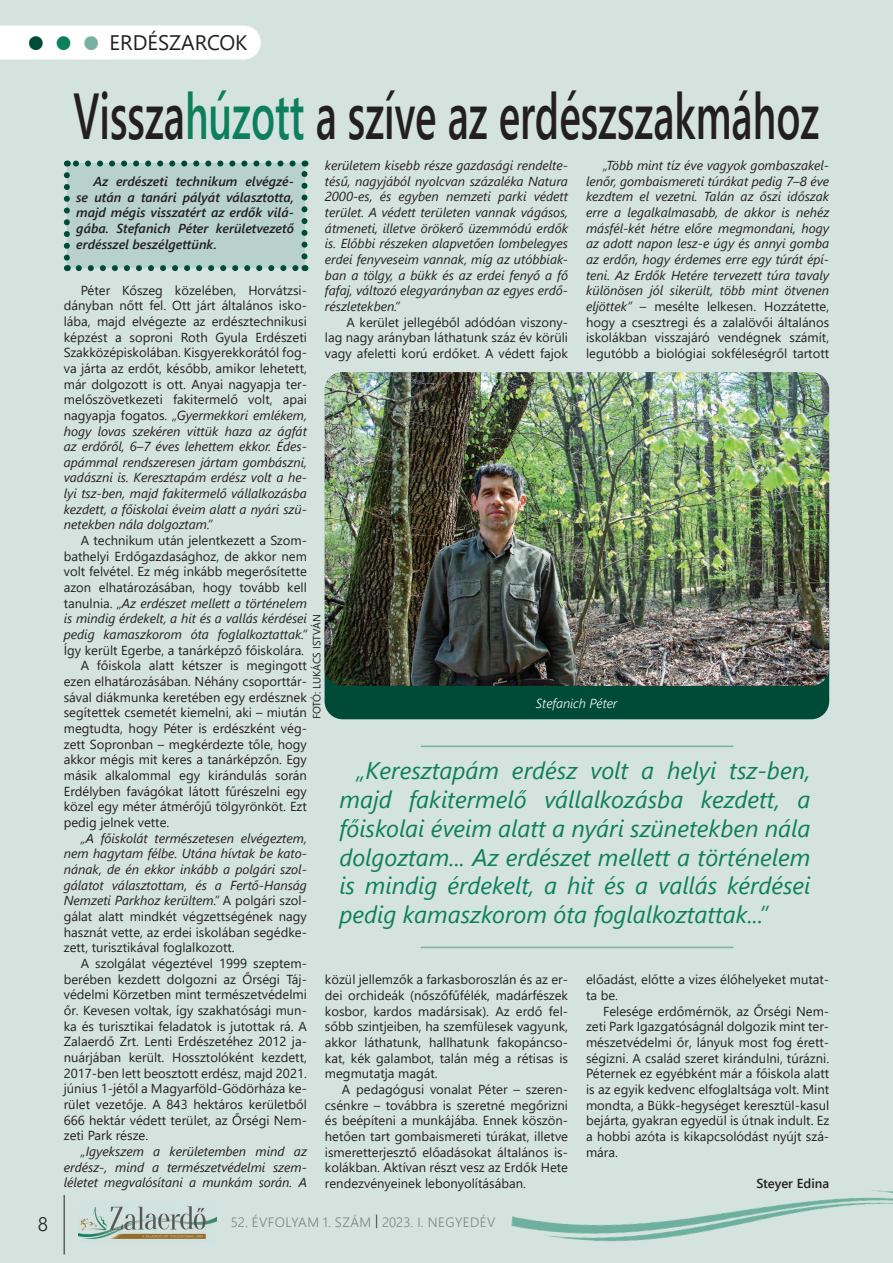
<style>
.page{position:relative;width:893px;height:1263px;background:#d4e3de}
.page>*{position:absolute;margin:0;border:0;box-sizing:border-box;transform-origin:0 0}
.t1{font:600 64.8px "Segoe UI";color:#231f20;scale:.62 1}
.t2{font:italic 24px/28.8px "Segoe UI";color:#0e7f5c;text-align:justify}
.t3{font:21px "Segoe UI";color:#231f20}
.t4{font:300 19.5px "Segoe UI";color:#231f20}
.t5{font:300 13.5px "Segoe UI";letter-spacing:.035em;color:#808285}
.t6{font:13.05px/15.6px "Segoe UI";color:#231f20;text-align:justify}
.t7{font:italic 13.05px/15.6px "Segoe UI";color:#231f20;text-align:justify}
.t8{font:italic 600 13.05px/15.6px "Segoe UI";color:#231f20;text-align:justify}
.t9{font:italic 300 13.05px "Segoe UI";color:#fff}
.t10{font:600 13.05px "Segoe UI";color:#231f20}
.t11{font:10.5px "Segoe UI";color:#231f20}
.s1{font-size:31.5px;color:#004b37}
.s2{font-size:31.5px;color:#0e7f5c}
.s3{font-size:31.5px;color:#78b0a2}
.s4{color:#0e7f5c}
.s5{font-style:normal}
.s6{font-style:italic}
.s7{color:#231f20}
</style>
<div class="page">
<hr style="left:64px;top:1195px;width:1px;height:59px;background:#231f20">
<img style="left:79px;top:1206px;width:137px;height:34px">
<div style="left:0;top:26px;width:261px;height:34px;background:#fff"></div>
<img style="left:511px;top:1190px;width:382px;height:52px">
<div style="left:67px;top:164px;width:237px;height:104px;background:#b8d2cb"></div>
<svg style="left:64px;top:175px;width:6px;height:96px"></svg>
<svg style="left:79px;top:265px;width:226px;height:6px"></svg>
<svg style="left:301px;top:161px;width:6px;height:95px"></svg>
<svg style="left:67px;top:161px;width:226px;height:6px"></svg>
<div style="left:325px;top:614px;width:504px;height:105px;background:#004b37;border-radius:18px"></div>
<img style="left:325px;top:372px;width:504px;height:314px">
<hr style="left:421px;top:746px;width:312px;height:1px;background:#78b0a2">
<hr style="left:421px;top:947px;width:312px;height:1px;background:#78b0a2">
<h3 class="t3" style="left:27px;top:23px;width:222px"><span class="s1">●</span> <span class="s2">●</span> <span class="s3">●</span> ERDÉSZARCOK</h3>
<h1 class="t1" style="left:74px;top:55px;width:1204px">Vissza<span class="s4">húzott</span> a szíve az erdészszakmához</h1>
<p class="t8" style="left:76px;top:171px;width:219px;text-indent:17px">Az erdészeti technikum elvégzé&shy;se után a tanári pályát választotta, majd mégis visszatért az erdők vilá&shy;gába. Stefanich Péter kerületvezető erdésszel beszélgettünk.</p>
<p class="t7" style="left:586px;top:155px;width:245px;text-indent:17px">„Több mint tíz éve vagyok gombaszakel&shy;lenőr, gombaismereti túrákat pedig 7–8 éve kezdtem el vezetni. Talán az őszi időszak erre a legalkalmasabb, de akkor is nehéz másfél-két hétre előre megmondani, hogy az adott napon lesz-e úgy és annyi gomba az erdőn, hogy érdemes erre egy túrát épí&shy;teni. Az Erdők Hetére tervezett túra tavaly különösen jól sikerült, több mint ötvenen eljöttek” <span class="s5">– mesélte lelkesen. Hozzátette, hogy a csesztregi és a zalalövői általános iskolákban visszajáró vendégnek számít, legutóbb a biológiai sokféleségről tartott</span></p>
<p class="t7" style="left:325px;top:155px;width:245px">kerületem kisebb része gazdasági rendelte&shy;tésű, nagyjából nyolcvan százaléka Natura 2000-es, és egyben nemzeti parki védett terület. A védett területen vannak vágásos, átmeneti, illetve örökerő üzemmódú erdők is. Előbbi részeken alapvetően lombelegyes erdei fenyveseim vannak, míg az utóbbiak&shy;ban a tölgy, a bükk és az erdei fenyő a fő fafaj, változó elegyarányban az egyes erdő&shy;részletekben.”</p>
<p class="t6" style="left:325px;top:313px;width:245px;text-indent:22px">A kerület jellegéből adódóan viszony&shy;lag nagy arányban láthatunk száz év körüli vagy afeletti korú erdőket. A védett fajok</p>
<p class="t6" style="left:64px;top:281px;width:245px;text-indent:17px">Péter Kőszeg közelében, Horvátzsi&shy;dányban nőtt fel. Ott járt általános isko&shy;lába, majd elvégezte az erdésztechnikusi képzést a soproni Roth Gyula Erdészeti Szakközépiskolában. Kisgyerekkorától fog&shy;va járta az erdőt, később, amikor lehetett, már dolgozott is ott. Anyai nagyapja ter&shy;melőszövetkezeti fakitermelő volt, apai nagyapja fogatos. <span class="s6">„Gyermekkori emlékem, hogy lovas szekéren vittük haza az ágfát az erdőről, 6–7 éves lehettem ekkor. Édes&shy;apámmal rendszeresen jártam gombászni, vadászni is. Keresztapám erdész volt a he&shy;lyi tsz-ben, majd fakitermelő vállalkozásba kezdett, a főiskolai éveim alatt a nyári szü&shy;netekben nála dolgoztam.”</span></p>
<p class="t6" style="left:64px;top:531px;width:245px;text-indent:17px">A technikum után jelentkezett a Szom&shy;bathelyi Erdőgazdasághoz, de akkor nem volt felvétel. Ez még inkább megerősítette azon elhatározásában, hogy tovább kell tanulnia. <span class="s6">„Az erdészet mellett a történelem is mindig érdekelt, a hit és a vallás kérdései pedig kamaszkorom óta foglalkoztattak.”</span></p>
<p class="t6" style="left:64px;top:641px;width:242px">Így került Egerbe, a tanárképző főiskolára.</p>
<p class="t6" style="left:81px;top:657px;width:228px">A főiskola alatt kétszer is megingott</p>
<p class="t6" style="left:64px;top:672px;width:245px">ezen elhatározásában. Néhány csoporttár-</p>
<p class="t6" style="left:64px;top:688px;width:245px">sával diákmunka keretében egy erdésznek</p>
<p class="t6" style="left:64px;top:704px;width:245px">segítettek csemetét kiemelni, aki – miután</p>
<p class="t6" style="left:64px;top:719px;width:245px">megtudta, hogy Péter is erdészként vég-</p>
<p class="t6" style="left:64px;top:735px;width:245px">zett Sopronban – megkérdezte tőle, hogy</p>
<p class="t6" style="left:64px;top:751px;width:245px">akkor mégis mit keres a tanárképzőn. Egy</p>
<p class="t6" style="left:64px;top:766px;width:245px">másik alkalommal egy kirándulás során</p>
<p class="t6" style="left:64px;top:782px;width:245px">Erdélyben favágókat látott fűrészelni egy</p>
<p class="t6" style="left:64px;top:798px;width:245px">közel egy méter átmérőjű tölgyrönköt. Ezt</p>
<p class="t6" style="left:64px;top:813px;width:107px">pedig jelnek vette.</p>
<p class="t7" style="left:64px;top:828px;width:245px;text-indent:17px">„A főiskolát természetesen elvégeztem, nem hagytam félbe. Utána hívtak be kato&shy;nának, de én ekkor inkább a polgári szol&shy;gálatot választottam, és a Fertő-Hanság Nemzeti Parkhoz kerültem.” <span class="s5">A polgári szol&shy;gálat alatt mindkét végzettségének nagy hasznát vette, az erdei iskolában segédke&shy;zett, turisztikával foglalkozott.</span></p>
<p class="t6" style="left:64px;top:954px;width:245px;text-indent:17px">A szolgálat végeztével 1999 szeptem&shy;berében kezdett dolgozni az Őrségi Táj&shy;védelmi Körzetben mint természetvédelmi őr. Kevesen voltak, így szakhatósági mun&shy;ka és turisztikai feladatok is jutottak rá. A Zalaerdő Zrt. Lenti Erdészetéhez 2012 ja&shy;nuárjában került. Hossztolóként kezdett, 2017-ben lett beosztott erdész, majd 2021. június 1-jétől a Magyarföld-Gödörháza ke&shy;rület vezetője. A 843 hektáros kerületből 666 hektár védett terület, az Őrségi Nem&shy;zeti Park része.</p>
<p class="t7" style="left:64px;top:1141px;width:245px;text-indent:17px">„Igyekszem a kerületemben mind az erdész-, mind a természetvédelmi szem&shy;léletet megvalósítani a munkám során. A</p>
<p class="t11" style="left:307px;top:719px;width:106px;rotate:-90deg">FOTÓ: LUKÁCS ISTVÁN</p>
<p class="t9" style="left:536px;top:691px;width:83px">Stefanich Péter</p>
<p class="t2" style="left:339px;top:752px;width:472px;text-indent:17px">„Keresztapám erdész volt a helyi tsz-ben, majd fakitermelő vállalkozásba kezdett, a főiskolai éveim alatt a nyári szünetekben nála dolgoztam... Az erdészet mellett a történelem is mindig érdekelt, a hit és a vallás kérdései pedig kamaszkorom óta foglalkoztattak...”</p>
<p class="t6" style="left:586px;top:971px;width:245px">előadást, előtte a vizes élőhelyeket mutat&shy;ta be.</p>
<p class="t6" style="left:586px;top:1002px;width:245px;text-indent:17px">Felesége erdőmérnök, az Őrségi Nem&shy;zeti Park Igazgatóságnál dolgozik mint ter&shy;mészetvédelmi őr, lányuk most fog érett&shy;ségizni. A család szeret kirándulni, túrázni.<br>Péternek ez egyébként már a főiskola alatt is az egyik kedvenc elfoglaltsága volt. Mint mondta, a Bükk-hegységet keresztül-kasul bejárta, gyakran egyedül is útnak indult. Ez a hobbi azóta is kikapcsolódást nyújt szá&shy;mára.</p>
<p class="t10" style="left:756px;top:1171px;width:74px">Steyer Edina</p>
<p class="t6" style="left:325px;top:971px;width:245px">közül jellemzők a farkasboroszlán és az er&shy;dei orchideák (nőszőfűfélék, madárfészek kosbor, kardos madársisak). Az erdő fel&shy;sőbb szintjeiben, ha szemfülesek vagyunk, akkor láthatunk, hallhatunk fakopáncso&shy;kat, kék galambot, talán még a rétisas is megmutatja magát.</p>
<p class="t6" style="left:325px;top:1080px;width:245px;text-indent:17px">A pedagógusi vonalat Péter – szeren&shy;csénkre – továbbra is szeretné megőrizni és beépíteni a munkájába. Ennek köszön&shy;hetően tart gombaismereti túrákat, illetve ismeretterjesztő előadásokat általános is&shy;kolákban. Aktívan részt vesz az Erdők Hete rendezvényeinek lebonyolításában.</p>
<h3 class="t4" style="left:38px;top:1206px;width:12px">8</h3>
<p class="t5" style="left:231px;top:1209px;width:266px">52. ÉVFOLYAM 1. SZÁM <span class="s7">|</span> 2023. I. NEGYEDÉV</p>
</div>
